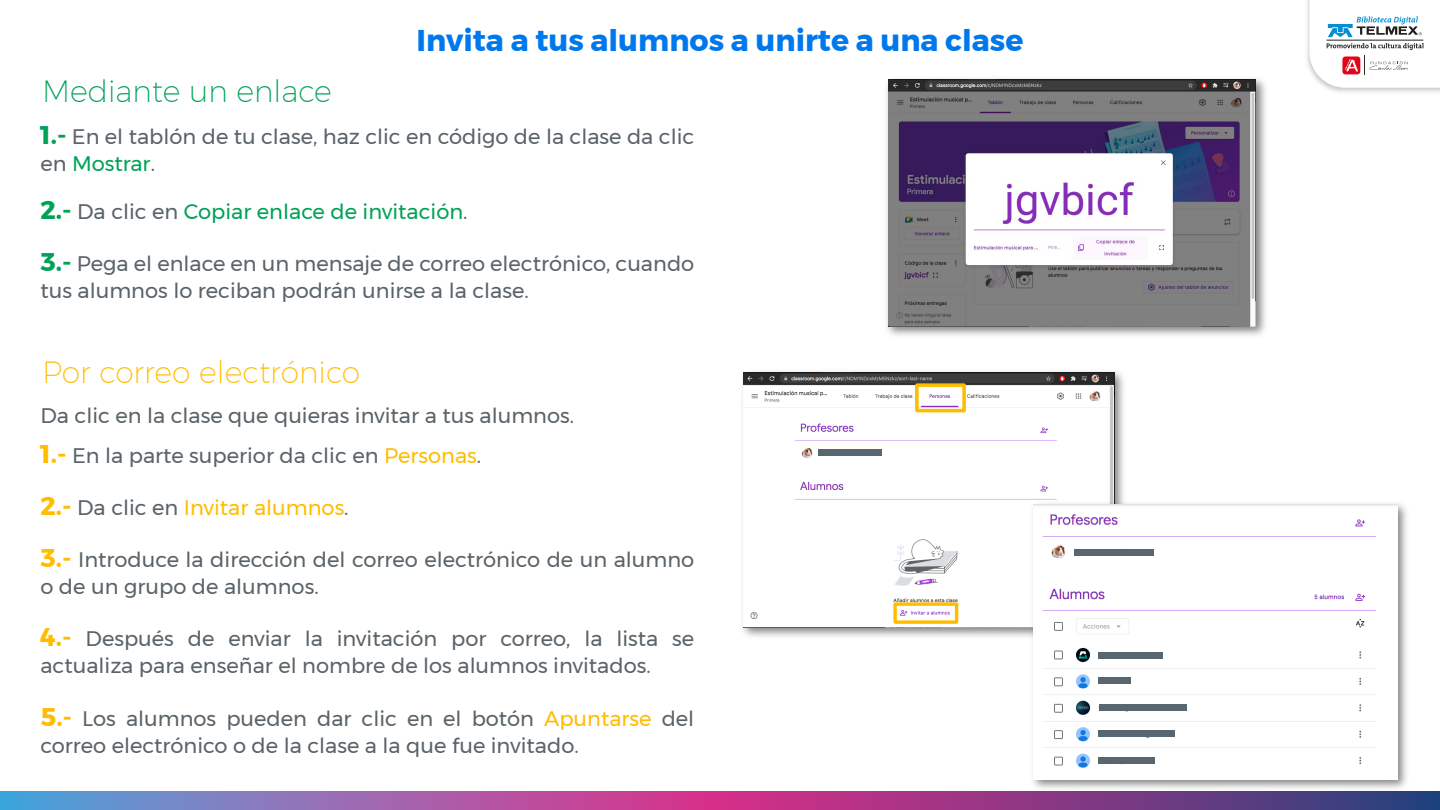
<style>
.page{position:relative;width:1440px;height:810px;background:#fff}
.page>*{position:absolute;margin:0;border:0;box-sizing:border-box;transform-origin:0 0}
.t1{font:700 30px "Montserrat";color:#0078ed}
.t2{font:200 30px "Montserrat";color:#ffbd00}
.t3{font:200 30px "Montserrat";color:#00a258}
.t4{font:21px/27px "Montserrat";color:#5a6369}
.t5{font:21px "Montserrat";color:#00a258}
.t6{font:21px "Montserrat";color:#ffbd00}
.s1{font-weight:700;font-size:25.5px;color:#00a258}
.s2{color:#00a258}
.s3{font-weight:700;font-size:25.5px}
.s4{color:#5a6369}
.s5{font-weight:700;font-size:25.5px;color:#ffbd00}
.s6{color:#ffbd00}
</style>
<div class="page">
<svg style="left:0;top:791px;width:1440px;height:19px;background:#8d529b"></svg>
<img style="left:1307px;top:0;width:133px;height:92px">
<svg style="left:1310px;top:0;width:130px;height:88px"></svg>
<img style="left:886px;top:78px;width:380px;height:258px">
<img style="left:888px;top:80px;width:368px;height:247px">
<img style="left:742px;top:371px;width:382px;height:266px">
<img style="left:744px;top:373px;width:371px;height:255px">
<img style="left:1026px;top:497px;width:387px;height:297px">
<img style="left:1034px;top:505px;width:364px;height:274px">
<div style="left:819px;top:450px;width:63px;height:6px;background:#58676f"></div>
<div style="left:1074px;top:549px;width:80px;height:7px;background:#58676f"></div>
<div style="left:1098px;top:652px;width:64px;height:6px;background:#58676f"></div>
<div style="left:1099px;top:704px;width:87px;height:7px;background:#58676f"></div>
<div style="left:1099px;top:730px;width:76px;height:7px;background:#58676f"></div>
<div style="left:1098px;top:677px;width:33px;height:7px;background:#58676f"></div>
<div style="left:1098px;top:757px;width:56px;height:7px;background:#58676f"></div>
<div style="left:915px;top:383px;width:51px;height:29px;border:4px solid #ffbd00"></div>
<div style="left:893px;top:602px;width:65px;height:22px;border:3px solid #ffbd00"></div>
<h1 class="t3" style="left:42px;top:69px;width:291px">Mediante un enlace</h1>
<h1 class="t1" style="left:417px;top:17px;width:608px">Invita a tus alumnos a unirte a una clase</h1>
<p class="t4" style="left:40px;top:123px;width:655px"><span class="s1">1.-</span> En el tablón de tu clase, haz clic en código de la clase da clic en <span class="s2">Mostrar</span>.</p>
<p class="t5" style="left:40px;top:195px;width:429px"><span class="s3">2.-</span> <span class="s4">Da clic en</span> Copiar enlace de invitación<span class="s4">.</span></p>
<p class="t4" style="left:40px;top:250px;width:655px"><span class="s1">3.-</span> Pega el enlace en un mensaje de correo electrónico, cuando tus alumnos lo reciban podrán unirse a la clase.</p>
<h1 class="t2" style="left:42px;top:350px;width:320px">Por correo electrónico</h1>
<p class="t4" style="left:40px;top:401px;width:535px">Da clic en la clase que quieras invitar a tus alumnos.</p>
<p class="t4" style="left:40px;top:442px;width:442px"><span class="s5">1.-</span> En la parte superior da clic en <span class="s6">Personas</span>.</p>
<p class="t6" style="left:40px;top:491px;width:310px"><span class="s3">2.-</span> <span class="s4">Da clic en</span> Invitar alumnos<span class="s4">.</span></p>
<p class="t4" style="left:40px;top:546px;width:655px"><span class="s5">3.-</span> Introduce la dirección del correo electrónico de un alumno o de un grupo de alumnos.</p>
<p class="t4" style="left:40px;top:625px;width:655px"><span class="s5">4.-</span> Después de enviar la invitación por correo, la lista se actualiza para enseñar el nombre de los alumnos invitados.</p>
<p class="t4" style="left:40px;top:705px;width:655px"><span class="s5">5.-</span> Los alumnos pueden dar clic en el botón <span class="s6">Apuntarse</span> del correo electrónico o de la clase a la que fue invitado.</p>
</div>
